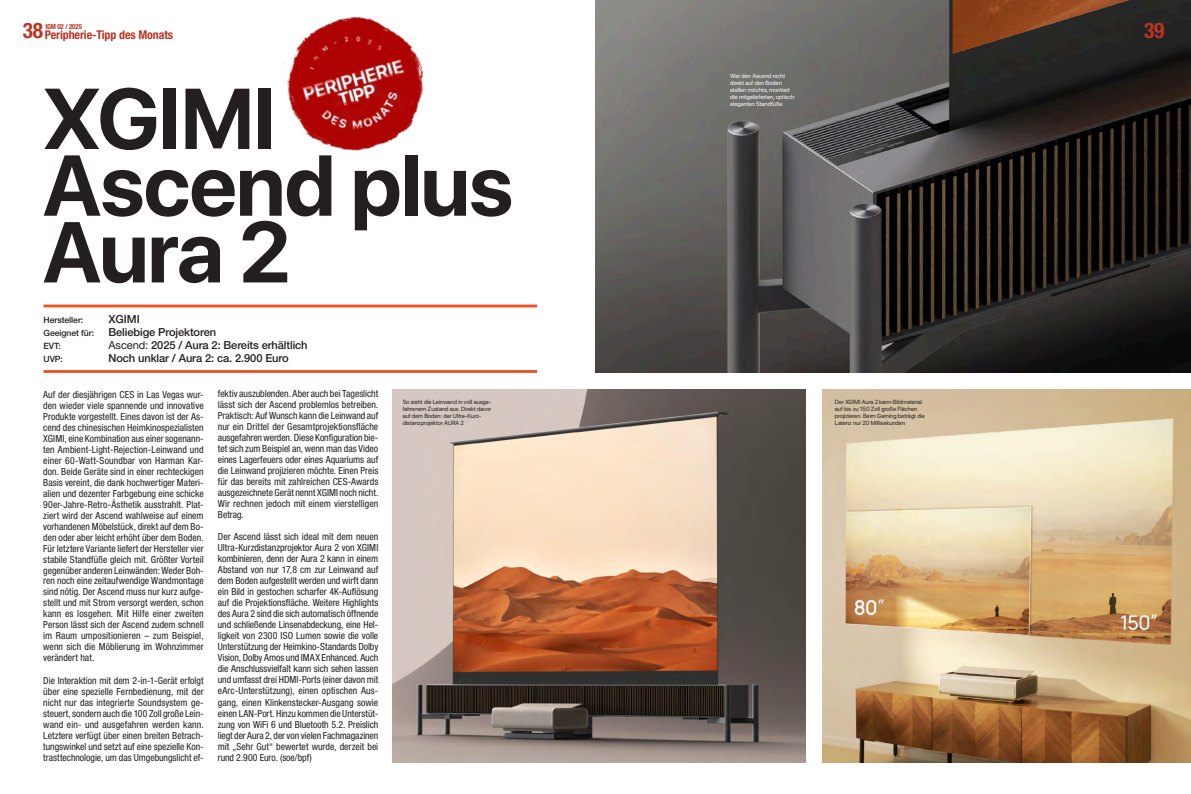
<style>
.page{position:relative;width:1191px;height:794px;background:#fff}
.page>*{position:absolute;margin:0;border:0;box-sizing:border-box;transform-origin:0 0}
.Headline{font:700 85.6px/66.7px "SF Pro Display";letter-spacing:-.01em;color:#231f20}
.t1{font:700 condensed 21.4px "Helvetica Neue LT Pro";color:#b93526}
.t2{font:700 condensed 12px "Helvetica Neue LT Pro";letter-spacing:-.01em;color:#b93526}
.Subhead_Vorspann{font:500 11.1px "Helvetica Neue LT Pro";letter-spacing:-.01em;color:#231f20}
.Copy{font:condensed 9.8px/11px "Helvetica Neue LT Std";color:#231f20;text-align:justify}
.Subhead_Vorspann-2{font:500 8.7px "Helvetica Neue LT Pro";letter-spacing:-.01em;color:#231f20}
.t3{font:700 condensed 7px "Helvetica Neue LT Pro";letter-spacing:-.02em;color:#b93526}
.Bildunterschrift{font:6px/7px "SF Pro Display";color:#231f20}
.Bildunterschrift-2{font:6px/7px "SF Pro Display";color:#fff}
.s1{font-size:21.4px}
.s2{font-weight:400}
</style>
<div class="page">
<img style="left:283px;top:16px;width:141px;height:135px">
<img style="left:595px;top:0;width:596px;height:373px">
<img style="left:392px;top:390px;width:414px;height:373px">
<img style="left:822px;top:390px;width:369px;height:373px">
<hr style="left:44px;top:304px;width:493px;height:3px;background:#f15122">
<hr style="left:44px;top:370px;width:493px;height:3px;background:#f15122">
<p class="t2" style="left:23px;top:27px;width:152px"><span class="s1">38</span> Peripherie-Tipp des Monats</p>
<h2 class="t1" style="left:1144px;top:17px;width:22px">39</h2>
<p class="t3" style="left:45px;top:22px;width:38px">IGM 02 / 2025</p>
<p class="Headline" style="left:43px;top:86px;width:235px">XGIMI</p>
<p class="Headline" style="left:43px;top:153px;width:472px">Ascend plus<br>Aura 2</p>
<p class="Subhead_Vorspann-2" style="left:44px;top:314px;width:41px">Hersteller:</p>
<p class="Subhead_Vorspann" style="left:109px;top:312px;width:33px">XGIMI</p>
<p class="Subhead_Vorspann-2" style="left:44px;top:327px;width:52px">Geeignet für:</p>
<p class="Subhead_Vorspann" style="left:109px;top:325px;width:109px">Beliebige Projektoren</p>
<p class="Subhead_Vorspann-2" style="left:44px;top:340px;width:19px">EVT:</p>
<p class="Subhead_Vorspann" style="left:109px;top:338px;width:201px"><span class="s2">Ascend:</span> 2025 / Aura 2: Bereits erhältlich</p>
<p class="Subhead_Vorspann-2" style="left:44px;top:353px;width:21px">UVP:</p>
<p class="Subhead_Vorspann" style="left:109px;top:351px;width:182px">Noch unklar / Aura 2: ca. 2.900 Euro</p>
<p class="Copy" style="left:43px;top:388px;width:162px">Auf der diesjährigen CES in Las Vegas wur&shy;den wieder viele spannende und innovative Produkte vorgestellt. Eines davon ist der As&shy;cend des chinesischen Heimkinospezialisten XGIMI, eine Kombination aus einer sogenann&shy;ten Ambient-Light-Rejection-Leinwand und einer 60-Watt-Soundbar von Harman Kar&shy;don. Beide Geräte sind in einer rechteckigen Basis vereint, die dank hochwertiger Materi&shy;alien und dezenter Farbgebung eine schicke 90er-Jahre-Retro-Ästhetik ausstrahlt. Plat&shy;ziert wird der Ascend wahlweise auf einem vorhandenen Möbelstück, direkt auf dem Bo&shy;den oder aber leicht erhöht über dem Boden.<br>Für letztere Variante liefert der Hersteller vier stabile Standfüße gleich mit. Größter Vorteil gegenüber anderen Leinwänden: Weder Boh&shy;ren noch eine zeitaufwendige Wandmontage sind nötig. Der Ascend muss nur kurz aufge&shy;stellt und mit Strom versorgt werden, schon kann es losgehen. Mit Hilfe einer zweiten Person lässt sich der Ascend zudem schnell im Raum umpositionieren – zum Beispiel, wenn sich die Möblierung im Wohnzimmer verändert hat.</p>
<p class="Copy" style="left:43px;top:674px;width:162px">Die Interaktion mit dem 2-in-1-Gerät erfolgt über eine spezielle Fernbedienung, mit der nicht nur das integrierte Soundsystem ge&shy;steuert, sondern auch die 100 Zoll große Lein&shy;wand ein- und ausgefahren werden kann.<br>Letztere verfügt über einen breiten Betrach&shy;tungswinkel und setzt auf eine spezielle Kon&shy;trasttechnologie, um das Umgebungslicht ef-</p>
<p class="Copy" style="left:218px;top:388px;width:162px">fektiv auszublenden. Aber auch bei Tageslicht lässt sich der Ascend problemlos betreiben.<br>Praktisch: Auf Wunsch kann die Leinwand auf nur ein Drittel der Gesamtprojektionsfläche ausgefahren werden. Diese Konfiguration bie&shy;tet sich zum Beispiel an, wenn man das Video eines Lagerfeuers oder eines Aquariums auf die Leinwand projizieren möchte. Einen Preis für das bereits mit zahlreichen CES-Awards ausgezeichnete Gerät nennt XGIMI noch nicht.<br>Wir rechnen jedoch mit einem vierstelligen Betrag.</p>
<p class="Copy" style="left:218px;top:531px;width:162px">Der Ascend lässt sich ideal mit dem neuen Ultra-Kurzdistanzprojektor Aura 2 von XGIMI kombinieren, denn der Aura 2 kann in einem Abstand von nur 17,8 cm zur Leinwand auf dem Boden aufgestellt werden und wirft dann ein Bild in gestochen scharfer 4K-Auflösung auf die Projektionsfläche. Weitere Highlights des Aura 2 sind die sich automatisch öffnende und schließende Linsenabdeckung, eine Hel&shy;ligkeit von 2300 ISO Lumen sowie die volle Unterstützung der Heimkino-Standards Dolby Vision, Dolby Amos und IMAX Enhanced. Auch die Anschlussvielfalt kann sich sehen lassen und umfasst drei HDMI-Ports (einer davon mit eArc-Unterstützung), einen optischen Aus&shy;gang, einen Klinkenstecker-Ausgang sowie einen LAN-Port. Hinzu kommen die Unterstüt&shy;zung von WiFi 6 und Bluetooth 5.2. Preislich liegt der Aura 2, der von vielen Fachmagazinen mit „Sehr Gut“ bewertet wurde, derzeit bei rund 2.900 Euro. (soe/bpf)</p>
<p class="Bildunterschrift" style="left:403px;top:398px;width:90px">So sieht die Leinwand in voll ausge&shy;fahrenem Zustand aus. Direkt davor</p>
<p class="Bildunterschrift" style="left:403px;top:412px;width:80px">auf dem Boden: der Ultra-Kurz&shy;distanzprojektor AURA 2</p>
<p class="Bildunterschrift-2" style="left:730px;top:72px;width:66px">Wer den Ascend nicht direkt auf den Boden stellen möchte, montiert die mitgelieferten, optisch eleganten Standfüße</p>
<p class="Bildunterschrift" style="left:835px;top:398px;width:89px">Der XGIMI Aura 2 kann Bildmaterial</p>
<p class="Bildunterschrift" style="left:835px;top:405px;width:92px">auf bis zu 150 Zoll große Flächen projizieren. Beim Gaming beträgt die<br>Latenz nur 20 Millisekunden</p>
</div>
